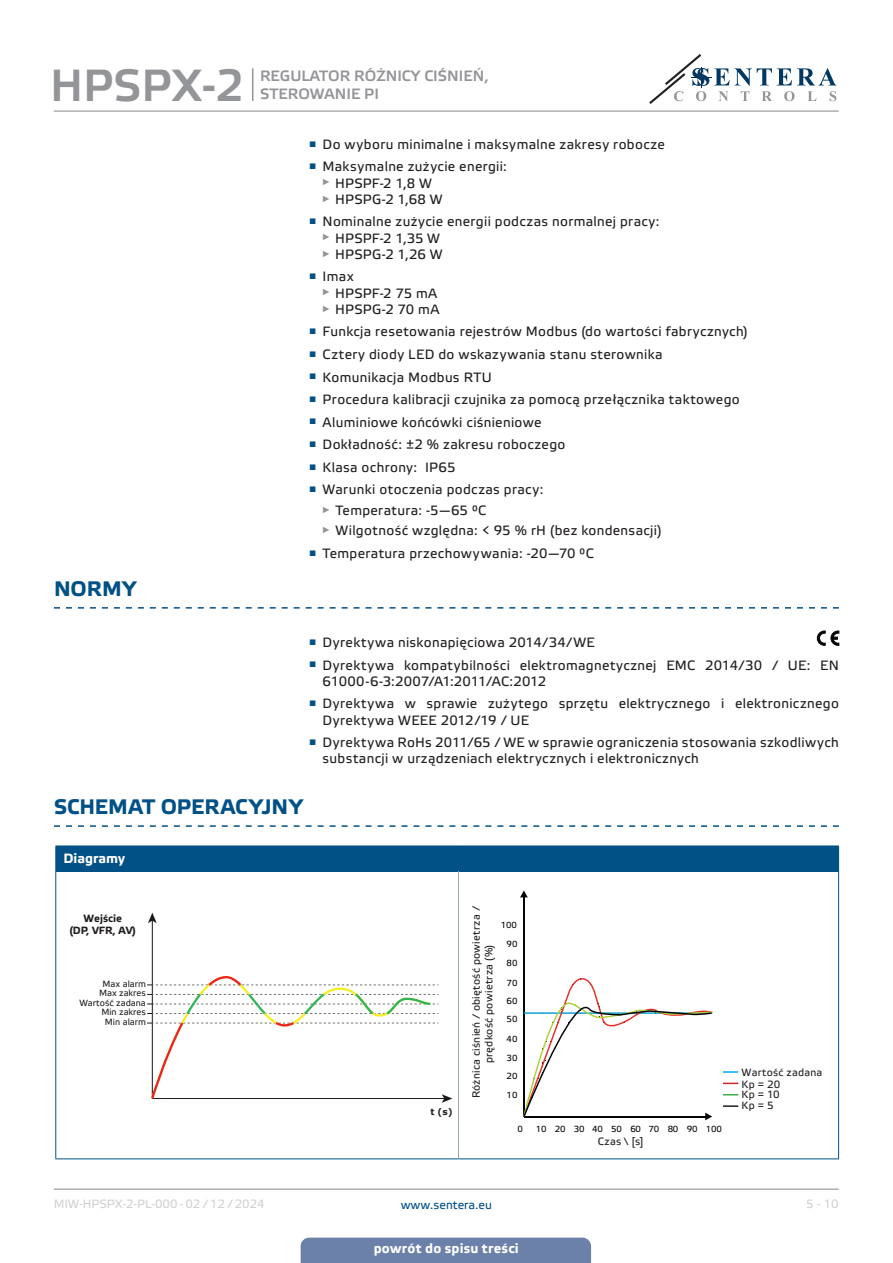
<style>
.page{position:relative;width:893px;height:1263px;background:#fff}
.page>*{position:absolute;margin:0;border:0;box-sizing:border-box;transform-origin:0 0}
.t1{font:45px "Etelka Medium Pro";color:#939598}
.t2{font:700 21px "Etelka Text Pro";color:#015186}
.t3{font:15px/18px "Etelka Medium Pro";color:#939598}
.t4{font:13.5px/16.2px "Etelka Text Pro";letter-spacing:.025em;color:#231f20}
.head-table{font:700 13.5px "Etelka Text Pro";letter-spacing:.015em;color:#fff}
.t5{font:13.5px "Etelka Text Pro";letter-spacing:.005em;color:#231f20}
.t6{font:12px "Etelka Text Pro";color:#d1d2d4}
.t7{font:12px "Etelka Text Pro";color:#015186}
.TABLE_TEXT_WHITE{font:10.5px "Etelka Text Pro";letter-spacing:.025em;color:#231f20}
.Body_text{font:700 10.5px "Etelka Text Pro";color:#231f20}
.Body_text-2{font:9px "Etelka Text Pro";color:#231f20}
.Body_text-3{font:700 9px "Verdana";color:#231f20}
.t8{font:8.85px "Etelka Text Pro";letter-spacing:-.02em;color:#05060a}
</style>
<div class="page">
<hr style="left:54px;top:111px;width:785px;height:1px;background:#939598">
<hr style="left:54px;top:1188px;width:785px;height:2px;background:#939598">
<svg style="left:649px;top:54px;width:187px;height:50px"></svg>
<div style="left:301px;top:1237px;width:290px;height:26px;background:#6c81aa"></div>
<hr style="left:252px;top:68px;width:1px;height:33px;background:#939598">
<svg style="left:54px;top:607px;width:785px;height:2px"></svg>
<svg style="left:54px;top:825px;width:785px;height:2px"></svg>
<svg style="left:817px;top:631px;width:8px;height:15px"></svg>
<svg style="left:831px;top:631px;width:8px;height:14px"></svg>
<div style="left:56px;top:846px;width:783px;height:25px;background:#015186"></div>
<hr style="left:55px;top:845px;width:404px;height:1px;background:#015186">
<svg style="left:55px;top:846px;width:1px;height:25px"></svg>
<hr style="left:459px;top:845px;width:380px;height:1px;background:#015186">
<hr style="left:55px;top:871px;width:1px;height:287px;background:#015186">
<hr style="left:838px;top:871px;width:1px;height:287px;background:#015186">
<hr style="left:55px;top:1158px;width:404px;height:1px;background:#015186">
<hr style="left:459px;top:1158px;width:380px;height:1px;background:#015186">
<hr style="left:458px;top:871px;width:1px;height:287px;background:#94a2c2">
<svg style="left:148px;top:913px;width:9px;height:10px"></svg>
<svg style="left:147px;top:975px;width:305px;height:128px"></svg>
<svg style="left:723px;top:1071px;width:15px;height:2px"></svg>
<svg style="left:723px;top:1083px;width:15px;height:1px"></svg>
<svg style="left:723px;top:1094px;width:15px;height:1px"></svg>
<svg style="left:723px;top:1105px;width:15px;height:2px"></svg>
<svg style="left:520px;top:890px;width:8px;height:7px"></svg>
<hr style="left:523px;top:897px;width:2px;height:219px;background:#05060a">
<svg style="left:523px;top:978px;width:190px;height:142px"></svg>
<h1 class="t1" style="left:50px;top:61px;width:195px">HPSPX-2</h1>
<p class="t3" style="left:260px;top:67px;width:230px">REGULATOR RÓŻNICY CIŚNIEŃ,<br>STEROWANIE PI</p>
<p class="t4" style="left:309px;top:137px;width:357px"><sup>■</sup> Do wyboru minimalne i maksymalne zakresy robocze</p>
<p class="t4" style="left:309px;top:159px;width:199px"><sup>■</sup> Maksymalne zużycie energii:</p>
<p class="t4" style="left:322px;top:176px;width:111px"><sup>►</sup> HPSPF-2 1,8 W</p>
<p class="t4" style="left:322px;top:192px;width:122px"><sup>►</sup> HPSPG-2 1,68 W</p>
<p class="t4" style="left:309px;top:214px;width:352px"><sup>■</sup> Nominalne zużycie energii podczas normalnej pracy:</p>
<p class="t4" style="left:322px;top:231px;width:119px"><sup>►</sup> HPSPF-2 1,35 W</p>
<p class="t4" style="left:322px;top:247px;width:122px"><sup>►</sup> HPSPG-2 1,26 W</p>
<p class="t4" style="left:309px;top:269px;width:46px"><sup>■</sup> Imax</p>
<p class="t5" style="left:322px;top:286px;width:117px"><sup>►</sup> HPSPF-2 75 mA</p>
<p class="t4" style="left:322px;top:302px;width:119px"><sup>►</sup> HPSPG-2 70 mA</p>
<p class="t4" style="left:309px;top:324px;width:440px"><sup>■</sup> Funkcja resetowania rejestrów Modbus (do wartości fabrycznych)</p>
<p class="t4" style="left:309px;top:347px;width:355px"><sup>■</sup> Cztery diody LED do wskazywania stanu sterownika</p>
<p class="t4" style="left:309px;top:370px;width:184px"><sup>■</sup> Komunikacja Modbus RTU</p>
<p class="t4" style="left:309px;top:392px;width:432px"><sup>■</sup> Procedura kalibracji czujnika za pomocą przełącznika taktowego</p>
<p class="t4" style="left:309px;top:415px;width:234px"><sup>■</sup> Aluminiowe końcówki ciśnieniowe</p>
<p class="t4" style="left:309px;top:437px;width:258px"><sup>■</sup> Dokładność: ±2 % zakresu roboczego</p>
<p class="t4" style="left:309px;top:460px;width:148px"><sup>■</sup> Klasa ochrony: IP65</p>
<p class="t4" style="left:309px;top:482px;width:236px"><sup>■</sup> Warunki otoczenia podczas pracy:</p>
<p class="t4" style="left:322px;top:503px;width:166px"><sup>►</sup> Temperatura: -5—65 °C</p>
<p class="t4" style="left:322px;top:523px;width:341px"><sup>►</sup> Wilgotność względna: &lt; 95 % rH (bez kondensacji)</p>
<p class="t4" style="left:309px;top:546px;width:286px"><sup>■</sup> Temperatura przechowywania: -20—70 °C</p>
<p class="t2" style="left:54px;top:577px;width:84px">NORMY</p>
<p class="t4" style="left:309px;top:635px;width:287px"><sup>■</sup> Dyrektywa niskonapięciowa 2014/34/WE</p>
<p class="t4" style="left:323px;top:658px;width:518px;text-indent:-13px"><sup>■</sup> Dyrektywa kompatybilności elektromagnetycznej EMC 2014/30 / UE: EN<br>61000-6-3:2007/A1:2011/AC:2012</p>
<p class="t4" style="left:323px;top:696px;width:518px;text-indent:-13px"><sup>■</sup> Dyrektywa w sprawie zużytego sprzętu elektrycznego i elektronicznego<br>Dyrektywa WEEE 2012/19 / UE</p>
<p class="t4" style="left:323px;top:735px;width:518px;text-indent:-13px"><sup>■</sup> Dyrektywa RoHs 2011/65 / WE w sprawie ograniczenia stosowania szkodliwych substancji w urządzeniach elektrycznych i elektronicznych</p>
<p class="t2" style="left:54px;top:795px;width:250px">SCHEMAT OPERACYJNY</p>
<p class="head-table" style="left:63px;top:851px;width:63px">Diagramy</p>
<p class="Body_text" style="left:84px;top:912px;width:40px">Wejście</p>
<p class="Body_text" style="left:69px;top:925px;width:68px">(DP, VFR, AV)</p>
<p class="Body_text-2" style="left:103px;top:978px;width:45px">Max alarm</p>
<p class="Body_text-2" style="left:99px;top:988px;width:48px">Max zakres</p>
<p class="Body_text-2" style="left:79px;top:998px;width:68px">Wartość zadana</p>
<p class="Body_text-2" style="left:101px;top:1007px;width:46px">Min zakres</p>
<p class="Body_text-2" style="left:105px;top:1017px;width:42px">Min alarm</p>
<p class="Body_text-3" style="left:430px;top:1105px;width:24px">t (s)</p>
<p class="TABLE_TEXT_WHITE" style="left:471px;top:1098px;width:193px;rotate:-90deg">Różnica ciśnień / obiętość powietrza /</p>
<p class="t8" style="left:501px;top:920px;width:18px">100</p>
<p class="t8" style="left:507px;top:939px;width:12px">90</p>
<p class="TABLE_TEXT_WHITE" style="left:483px;top:1063px;width:120px;rotate:-90deg">prędkość powietrza (%)</p>
<p class="t8" style="left:507px;top:958px;width:12px">80</p>
<p class="t8" style="left:507px;top:978px;width:12px">70</p>
<p class="t8" style="left:507px;top:996px;width:12px">60</p>
<p class="t8" style="left:507px;top:1014px;width:12px">50</p>
<p class="t8" style="left:507px;top:1034px;width:12px">40</p>
<p class="t8" style="left:507px;top:1053px;width:12px">30</p>
<p class="t8" style="left:507px;top:1071px;width:12px">20</p>
<p class="t8" style="left:507px;top:1090px;width:12px">10</p>
<p class="t8" style="left:518px;top:1124px;width:7px">0</p>
<p class="t8" style="left:536px;top:1124px;width:187px">10 20 30 40 50 60 70 80 90 100</p>
<p class="TABLE_TEXT_WHITE" style="left:598px;top:1136px;width:47px">Czas \ [s]</p>
<p class="TABLE_TEXT_WHITE" style="left:742px;top:1067px;width:82px">Wartość zadana</p>
<p class="TABLE_TEXT_WHITE" style="left:742px;top:1079px;width:40px">Kp = 20</p>
<p class="TABLE_TEXT_WHITE" style="left:742px;top:1089px;width:40px">Kp = 10</p>
<p class="TABLE_TEXT_WHITE" style="left:742px;top:1100px;width:33px">Kp = 5</p>
<p class="t6" style="left:54px;top:1197px;width:212px">MIW-HPSPX-2-PL-000 - 02 / 12 / 2024</p>
<p class="t7" style="left:401px;top:1198px;width:93px">www.sentera.eu</p>
<p class="t6" style="left:806px;top:1197px;width:34px">5 - 10</p>
<p class="head-table" style="left:374px;top:1240px;width:147px">powrót do spisu treści</p>
</div>
